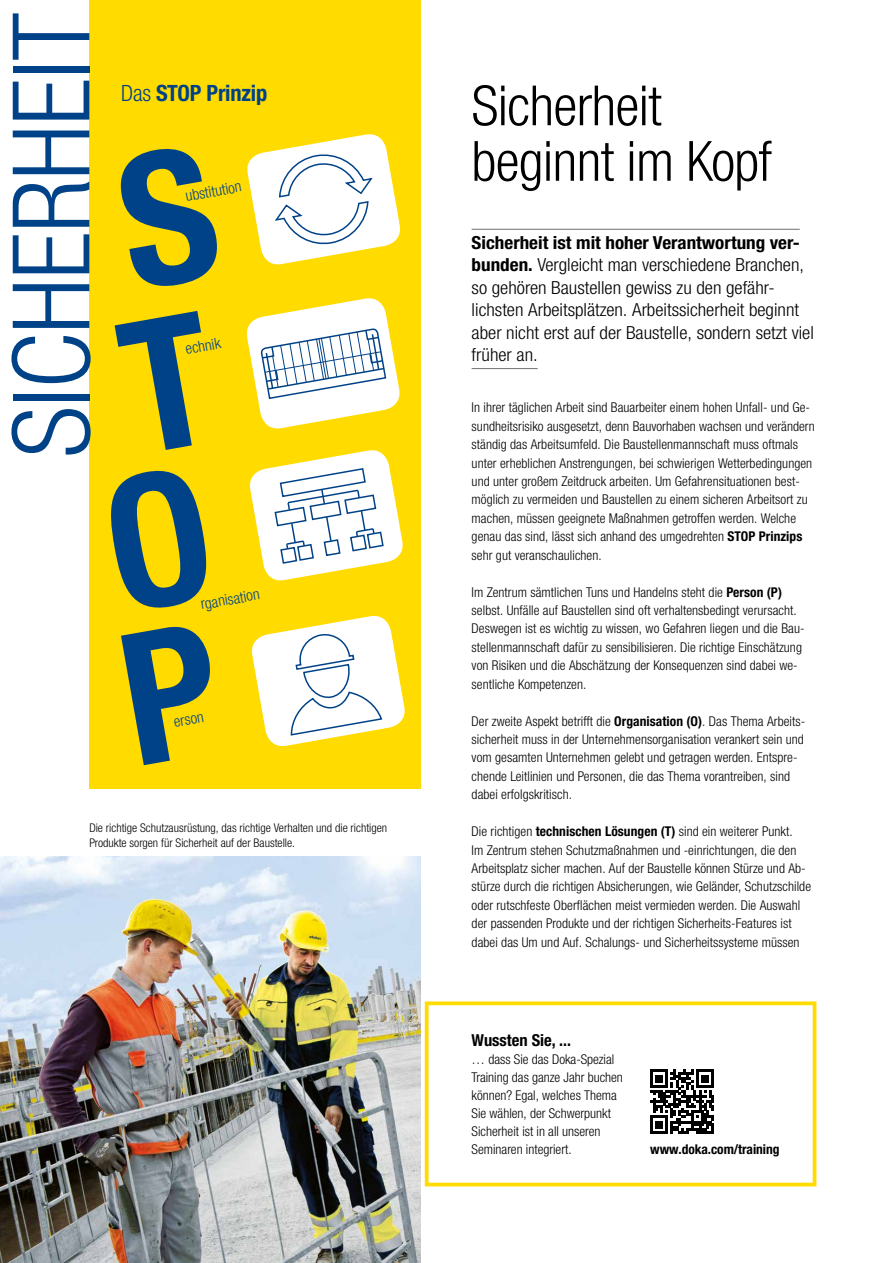
<style>
.page{position:relative;width:893px;height:1263px;background:#fff}
.page>*{position:absolute;margin:0;border:0;box-sizing:border-box;transform-origin:0 0}
.t1{font:300 condensed 107.25px "Helvetica Neue LTW1 G";letter-spacing:-.01em;color:#004287}
.t2{font:300 condensed 55.5px/55.5px "Helvetica Neue LTW1 G";letter-spacing:-.01em;color:#000}
.t3{font:700 condensed 22.5px "Helvetica Neue LTW1 G";letter-spacing:-.01em;color:#004287}
.t4{font:300 condensed 18px/22.5px "Helvetica Neue LTW1 G";color:#000;scale:1.06 1}
.t5{font:700 condensed 16.5px "Helvetica Neue LTW1 G";color:#000}
.t6{font:300 condensed 15.3px "Helvetica Neue LTW1 G";color:#004287}
.t7{font:300 condensed 13.5px/18.5px "Helvetica Neue LTW1 G";letter-spacing:.005em;color:#000}
.t8{font:700 condensed 13.5px "Helvetica Neue LTW1 G";letter-spacing:-.005em;color:#000}
.t9{font:300 condensed 12px/15px "Helvetica Neue LTW1 G";color:#000}
.s1{font-weight:300}
.s2{font-weight:700}
</style>
<div class="page">
<div style="left:89px;top:0;width:332px;height:789px;background:#ffdb00"></div>
<img style="left:0;top:857px;width:421px;height:406px">
<hr style="left:472px;top:229px;width:328px;height:1px;background:#6f7070">
<hr style="left:472px;top:368px;width:66px;height:1px;background:#6f7070">
<div style="left:425px;top:1001px;width:391px;height:185px;border:4px solid #ffdb00"></div>
<svg style="left:650px;top:1070px;width:64px;height:63px"></svg>
<svg style="left:250px;top:450px;width:153px;height:131px"></svg>
<svg style="left:252px;top:615px;width:153px;height:132px"></svg>
<svg style="left:246px;top:298px;width:154px;height:131px"></svg>
<svg style="left:247px;top:134px;width:153px;height:131px"></svg>
<h1 class="t1" style="left:-11px;top:458px;width:446px;rotate:-90deg">SICHERHEIT</h1>
<h3 class="t3" style="left:121px;top:80px;width:148px"><span class="s1">Das</span> STOP Prinzip</h3>
<p class="t6" style="left:184px;top:187px;width:58px;rotate:-10deg">ubstitution</p>
<p class="t6" style="left:184px;top:340px;width:37px;rotate:-10deg">echnik</p>
<p class="t6" style="left:199px;top:595px;width:61px;rotate:-10deg">rganisation</p>
<p class="t6" style="left:172px;top:713px;width:32px;rotate:-10deg">erson</p>
<p class="t9" style="left:89px;top:820px;width:299px">Die richtige Schutzausrüstung, das richtige Verhalten und die richtigen<br>Produkte sorgen für Sicherheit auf der Baustelle.</p>
<h2 class="t2" style="left:472px;top:78px;width:302px">Sicherheit beginnt im Kopf</h2>
<p class="t4" style="left:472px;top:231px;width:324px"><span class="s2">Sicherheit ist mit hoher Verantwortung ver&shy;bunden.</span> Vergleicht man verschiedene Branchen, so gehören Baustellen gewiss zu den gefähr&shy;lichsten Arbeitsplätzen. Arbeitssicherheit beginnt aber nicht erst auf der Baustelle, sondern setzt viel früher an.</p>
<p class="t7" style="left:472px;top:398px;width:345px">In ihrer täglichen Arbeit sind Bauarbeiter einem hohen Unfall- und Ge&shy;sundheitsrisiko ausgesetzt, denn Bauvorhaben wachsen und verändern ständig das Arbeitsumfeld. Die Baustellenmannschaft muss oftmals unter erheblichen Anstrengungen, bei schwierigen Wetterbedingungen und unter großem Zeitdruck arbeiten. Um Gefahrensituationen best&shy;möglich zu vermeiden und Baustellen zu einem sicheren Arbeitsort zu machen, müssen geeignete Maßnahmen getroffen werden. Welche genau das sind, lässt sich anhand des umgedrehten <span class="s2">STOP Prinzips </span>sehr gut veranschaulichen.</p>
<p class="t7" style="left:472px;top:583px;width:334px">Im Zentrum sämtlichen Tuns und Handelns steht die <span class="s2">Person (P) </span>selbst. Unfälle auf Baustellen sind oft verhaltensbedingt verursacht.<br>Deswegen ist es wichtig zu wissen, wo Gefahren liegen und die Bau&shy;stellenmannschaft dafür zu sensibilisieren. Die richtige Einschätzung von Risiken und die Abschätzung der Konsequenzen sind dabei we&shy;sentliche Kompetenzen.</p>
<p class="t7" style="left:472px;top:712px;width:335px">Der zweite Aspekt betrifft die <span class="s2">Organisation (O)</span>. Das Thema Arbeits&shy;sicherheit muss in der Unternehmensorganisation verankert sein und vom gesamten Unternehmen gelebt und getragen werden. Entspre&shy;chende Leitlinien und Personen, die das Thema vorantreiben, sind dabei erfolgskritisch.</p>
<p class="t7" style="left:472px;top:822px;width:341px">Die richtigen <span class="s2">technischen Lösungen (T)</span> sind ein weiterer Punkt.<br>Im Zentrum stehen Schutzmaßnahmen und -einrichtungen, die den Arbeitsplatz sicher machen. Auf der Baustelle können Stürze und Ab&shy;stürze durch die richtigen Absicherungen, wie Geländer, Schutzschilde oder rutschfeste Oberflächen meist vermieden werden. Die Auswahl der passenden Produkte und der richtigen Sicherheits-Features ist dabei das Um und Auf. Schalungs- und Sicherheitssysteme müssen</p>
<p class="t5" style="left:472px;top:1030px;width:101px">Wussten Sie, ...</p>
<p class="t7" style="left:472px;top:1050px;width:153px;line-height:18px">… dass Sie das Doka-Spezial<br>Training das ganze Jahr buchen können? Egal, welches Thema<br>Sie wählen, der Schwerpunkt<br>Sicherheit ist in all unseren<br>Seminaren integriert.</p>
<p class="t8" style="left:650px;top:1141px;width:131px">www.doka.com/training</p>
</div>
